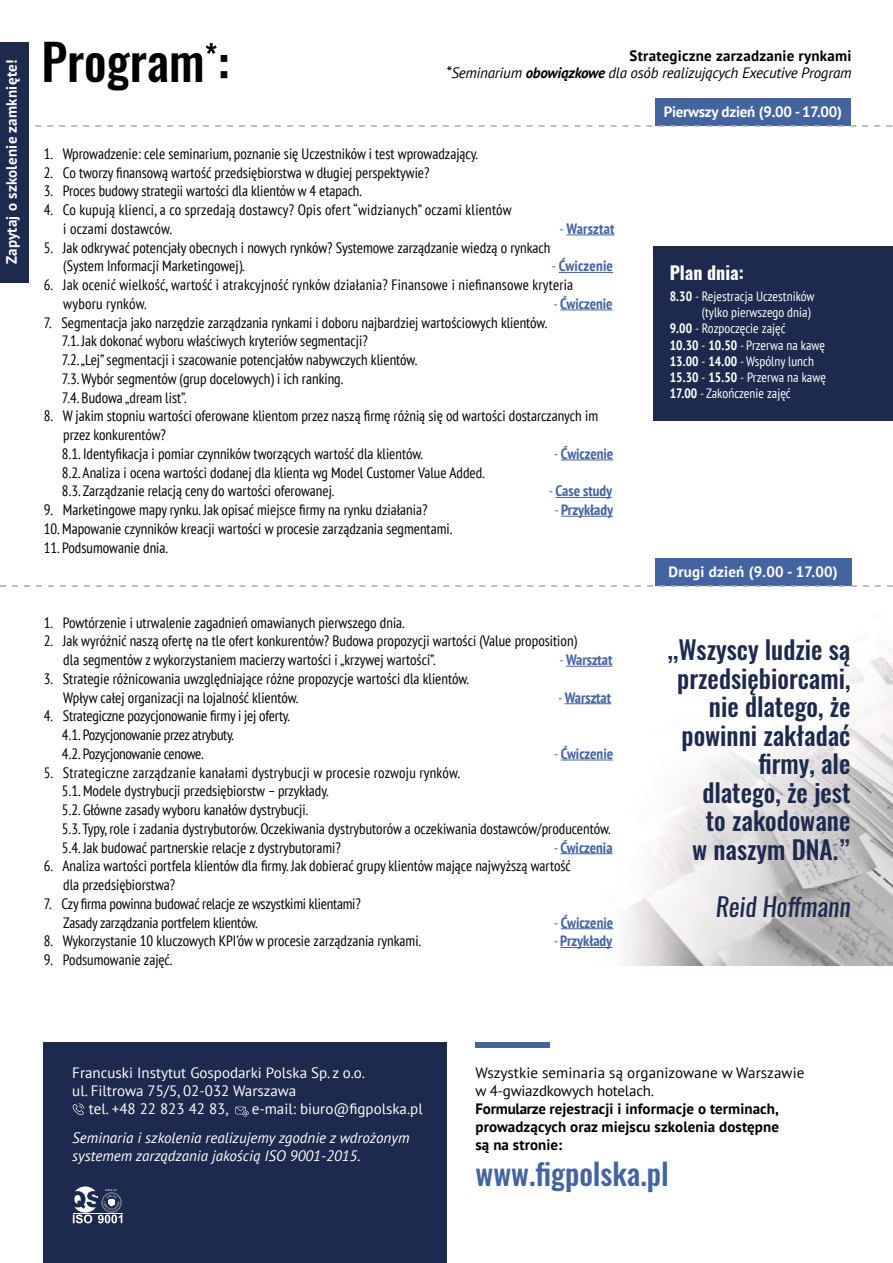
<style>
.page{position:relative;width:893px;height:1263px;background:#fff}
.page>*{position:absolute;margin:0;border:0;box-sizing:border-box;transform-origin:0 0}
.t1{font:500 49.5px "Oswald";color:#000}
.t2{font:500 30px "Oswald";color:#4463a1}
.t3{font:500 25.5px/28.5px "Oswald";color:#1d294d;text-align:right}
.t4{font:italic 25.5px "Oswald";color:#1d294d}
.t5{font:700 18px "Oswald";color:#fff}
.t6{font:condensed 15px/18.8px "PT Sans";color:#000}
.t7{font:700 15px/18px "PT Sans";letter-spacing:.005em;color:#000;text-align:justify}
.t8{font:700 condensed 15px "PT Sans";color:#4463a1}
.t9{font:15px "PT Sans";color:#fff}
.t10{font:condensed 15px/18.8px "PT Sans";letter-spacing:-.02em;color:#000}
.t11{font:italic 15px/18px "PT Sans";color:#fff}
.t12{font:15px/18px "PT Sans";letter-spacing:.005em;color:#000}
.t13{font:italic 15px "PT Sans";letter-spacing:-.015em;color:#000}
.t14{font:700 15px "PT Sans";letter-spacing:.015em;color:#fff}
.t15{font:700 15px "PT Sans";letter-spacing:-.015em;color:#fff}
.t16{font:condensed 13.5px "PT Sans";letter-spacing:.005em;color:#fff}
.s1{font-size:16.5px}
.s2{font-weight:700}
.s3{font-weight:400}
</style>
<div class="page">
<svg style="left:206px;top:43px;width:11px;height:11px"></svg>
<img style="left:560px;top:646px;width:333px;height:319px">
<hr style="left:566px;top:235px;width:48px;height:1px;background:#4463a1">
<hr style="left:559px;top:272px;width:54px;height:1px;background:#4463a1">
<hr style="left:560px;top:310px;width:53px;height:1px;background:#4463a1">
<hr style="left:561px;top:460px;width:52px;height:1px;background:#4463a1">
<hr style="left:556px;top:497px;width:56px;height:1px;background:#4463a1">
<hr style="left:561px;top:516px;width:52px;height:1px;background:#4463a1">
<hr style="left:566px;top:666px;width:46px;height:1px;background:#4463a1">
<hr style="left:565px;top:703px;width:46px;height:1px;background:#4463a1">
<hr style="left:561px;top:760px;width:52px;height:1px;background:#4463a1">
<hr style="left:560px;top:853px;width:53px;height:1px;background:#4463a1">
<hr style="left:561px;top:928px;width:52px;height:1px;background:#4463a1">
<hr style="left:560px;top:947px;width:52px;height:1px;background:#4463a1">
<div style="left:655px;top:98px;width:195px;height:27px;background:#4463a1"></div>
<svg style="left:28px;top:125px;width:864px;height:2px"></svg>
<div style="left:655px;top:558px;width:196px;height:27px;background:#4463a1"></div>
<svg style="left:0;top:585px;width:893px;height:2px"></svg>
<div style="left:0;top:43px;width:28px;height:240px;background:#1d294d"></div>
<div style="left:653px;top:246px;width:240px;height:174px;background:#1d294d"></div>
<div style="left:476px;top:1042px;width:74px;height:5px;background:#4463a1"></div>
<div style="left:43px;top:1043px;width:403px;height:220px;background:#1d294d"></div>
<svg style="left:73px;top:1186px;width:49px;height:37px"></svg>
<svg style="left:73px;top:1103px;width:11px;height:12px"></svg>
<svg style="left:235px;top:1107px;width:14px;height:9px"></svg>
<p class="t14" style="left:2px;top:264px;width:205px;rotate:-90deg">Zapytaj o szkolenie zamknięte!</p>
<h1 class="t1" style="left:41px;top:27px;width:189px">Program :</h1>
<p class="t7" style="left:630px;top:46px;width:223px">Strategiczne zarzadzanie rynkami</p>
<p class="t13" style="left:446px;top:63px;width:407px"><span class="s1">*</span>Seminarium <span class="s2">obowiązkowe</span> dla osób realizujących Executive Program</p>
<p class="t15" style="left:664px;top:101px;width:180px">Pierwszy dzień (9.00 - 17.00)</p>
<p class="t6" style="left:44px;top:144px;width:436px">1. Wprowadzenie: cele seminarium, poznanie się Uczestników i test wprowadzający.</p>
<p class="t6" style="left:44px;top:163px;width:387px">2. Co tworzy finansową wartość przedsiębiorstwa w długiej perspektywie?</p>
<p class="t6" style="left:44px;top:181px;width:320px">3. Proces budowy strategii wartości dla klientów w 4 etapach.</p>
<p class="t6" style="left:63px;top:200px;width:450px;text-indent:-20px">4. Co kupują klienci, a co sprzedają dostawcy? Opis ofert “widzianych” oczami klientów i oczami dostawców.</p>
<p class="t8" style="left:559px;top:219px;width:57px"><span class="s3">-</span> Warsztat</p>
<p class="t6" style="left:63px;top:238px;width:489px;text-indent:-20px">5. Jak odkrywać potencjały obecnych i nowych rynków? Systemowe zarządzanie wiedzą o rynkach (System Informacji Marketingowej).</p>
<p class="t8" style="left:552px;top:256px;width:63px"><span class="s3">-</span> Ćwiczenie</p>
<p class="t6" style="left:63px;top:275px;width:511px;text-indent:-20px">6. Jak ocenić wielkość, wartość i atrakcyjność rynków działania? Finansowe i niefinansowe kryteria wyboru rynków.</p>
<p class="t8" style="left:553px;top:294px;width:61px"><span class="s3">-</span> Ćwiczenie</p>
<p class="t6" style="left:62px;top:313px;width:487px;text-indent:-18px">7. Segmentacja jako narzędzie zarządzania rynkami i doboru najbardziej wartościowych klientów.<br>7.1. Jak dokonać wyboru właściwych kryteriów segmentacji?<br>7.2. „Lej” segmentacji i szacowanie potencjałów nabywczych klientów.<br>7.3. Wybór segmentów (grup docelowych) i ich ranking.<br>7.4. Budowa „dream list”.</p>
<p class="t6" style="left:62px;top:406px;width:538px;text-indent:-18px">8. W jakim stopniu wartości oferowane klientom przez naszą firmę różnią się od wartości dostarczanych im przez konkurentów?<br>8.1. Identyfikacja i pomiar czynników tworzących wartość dla klientów.</p>
<p class="t8" style="left:554px;top:444px;width:61px"><span class="s3">-</span> Ćwiczenie</p>
<p class="t6" style="left:62px;top:463px;width:424px">8.2. Analiza i ocena wartości dodanej dla klienta wg Model Customer Value Added.<br>8.3. Zarządzanie relacją ceny do wartości oferowanej.</p>
<p class="t8" style="left:549px;top:481px;width:65px"><span class="s3">-</span> Case study</p>
<p class="t6" style="left:44px;top:500px;width:385px">9. Marketingowe mapy rynku. Jak opisać miejsce firmy na rynku działania?</p>
<p class="t8" style="left:554px;top:500px;width:60px"><span class="s3">-</span> Przykłady</p>
<p class="t6" style="left:44px;top:519px;width:410px">10. Mapowanie czynników kreacji wartości w procesie zarządzania segmentami.</p>
<p class="t6" style="left:44px;top:538px;width:126px">11. Podsumowanie dnia.</p>
<p class="t6" style="left:44px;top:613px;width:363px">1. Powtórzenie i utrwalenie zagadnień omawianych pierwszego dnia.</p>
<p class="t6" style="left:63px;top:631px;width:515px;text-indent:-20px">2. Jak wyróżnić naszą ofertę na tle ofert konkurentów? Budowa propozycji wartości (Value proposition) dla segmentów z wykorzystaniem macierzy wartości i „krzywej wartości”.</p>
<p class="t8" style="left:559px;top:650px;width:55px"><span class="s3">-</span> Warsztat</p>
<p class="t6" style="left:63px;top:669px;width:407px;text-indent:-20px">3. Strategie różnicowania uwzględniające różne propozycje wartości dla klientów.<br>Wpływ całej organizacji na lojalność klientów.</p>
<p class="t8" style="left:558px;top:687px;width:55px"><span class="s3">-</span> Warsztat</p>
<p class="t10" style="left:62px;top:706px;width:230px;text-indent:-18px">4. Strategiczne pozycjonowanie firmy i jej oferty.<br>4.1. Pozycjonowanie przez atrybuty.<br>4.2. Pozycjonowanie cenowe.</p>
<p class="t8" style="left:554px;top:744px;width:61px"><span class="s3">-</span> Ćwiczenie</p>
<p class="t6" style="left:62px;top:763px;width:550px;text-indent:-18px">5. Strategiczne zarządzanie kanałami dystrybucji w procesie rozwoju rynków.<br>5.1. Modele dystrybucji przedsiębiorstw – przykłady.<br>5.2. Główne zasady wyboru kanałów dystrybucji.<br>5.3. Typy, role i zadania dystrybutorów. Oczekiwania dystrybutorów a oczekiwania dostawców/producentów.<br>5.4. Jak budować partnerskie relacje z dystrybutorami?</p>
<p class="t8" style="left:554px;top:837px;width:60px"><span class="s3">-</span> Ćwiczenia</p>
<p class="t6" style="left:63px;top:856px;width:509px;text-indent:-20px">6. Analiza wartości portfela klientów dla firmy. Jak dobierać grupy klientów mające najwyższą wartość dla przedsiębiorstwa?</p>
<p class="t6" style="left:63px;top:894px;width:299px;text-indent:-20px">7. Czy firma powinna budować relacje ze wszystkimi klientami?<br>Zasady zarządzania portfelem klientów.</p>
<p class="t8" style="left:554px;top:912px;width:61px"><span class="s3">-</span> Ćwiczenie</p>
<p class="t6" style="left:44px;top:931px;width:379px">8. Wykorzystanie 10 kluczowych KPI’ów w procesie zarządzania rynkami.</p>
<p class="t8" style="left:554px;top:931px;width:60px"><span class="s3">-</span> Przykłady</p>
<p class="t6" style="left:44px;top:950px;width:130px">9. Podsumowanie zajęć.</p>
<p class="t5" style="left:670px;top:260px;width:75px">Plan dnia:</p>
<p class="t16" style="left:670px;top:288px;width:146px"><span class="s2">8.30</span> - Rejestracja Uczestników</p>
<p class="t16" style="left:702px;top:304px;width:110px">(tylko pierwszego dnia)</p>
<p class="t16" style="left:670px;top:320px;width:117px"><span class="s2">9.00</span> - Rozpoczęcie zajęć</p>
<p class="t16" style="left:670px;top:336px;width:157px"><span class="s2">10.30</span> - <span class="s2">10.50</span> - Przerwa na kawę</p>
<p class="t16" style="left:670px;top:352px;width:146px"><span class="s2">13.00</span> - <span class="s2">14.00</span> - Wspólny lunch</p>
<p class="t16" style="left:670px;top:369px;width:158px"><span class="s2">15.30</span> - <span class="s2">15.50</span> - Przerwa na kawę</p>
<p class="t16" style="left:670px;top:385px;width:122px"><span class="s2">17.00</span> - Zakończenie zajęć</p>
<p class="t14" style="left:668px;top:561px;width:171px">Drugi dzień (9.00 - 17.00)</p>
<h3 class="t3" style="left:666px;top:636px;width:186px">„Wszyscy ludzie są przedsiębiorcami, nie dlatego, że powinni zakładać firmy, ale<br>dlatego, że jest<br>to zakodowane<br>w naszym DNA.”</h3>
<h3 class="t4" style="left:716px;top:889px;width:136px">Reid Hoffmann</h3>
<p class="t9" style="left:72px;top:1063px;width:294px">Francuski Instytut Gospodarki Polska Sp. z o.o.</p>
<p class="t9" style="left:72px;top:1081px;width:226px">ul. Filtrowa 75/5, 02-032 Warszawa</p>
<p class="t9" style="left:89px;top:1099px;width:141px">tel. +48 22 823 42 83,</p>
<p class="t9" style="left:252px;top:1099px;width:172px">e-mail: biuro@figpolska.pl</p>
<p class="t11" style="left:72px;top:1128px;width:339px">Seminaria i szkolenia realizujemy zgodnie z wdrożonym systemem zarządzania jakością ISO 9001-2015.</p>
<p class="t12" style="left:476px;top:1064px;width:330px">Wszystkie seminaria są organizowane w Warszawie w 4-gwiazdkowych hotelach.</p>
<p class="t7" style="left:476px;top:1100px;width:305px">Formularze rejestracji i informacje o terminach, prowadzących oraz miejscu szkolenia dostępne są na stronie:</p>
<h2 class="t2" style="left:476px;top:1153px;width:195px">www.figpolska.pl</h2>
</div>
